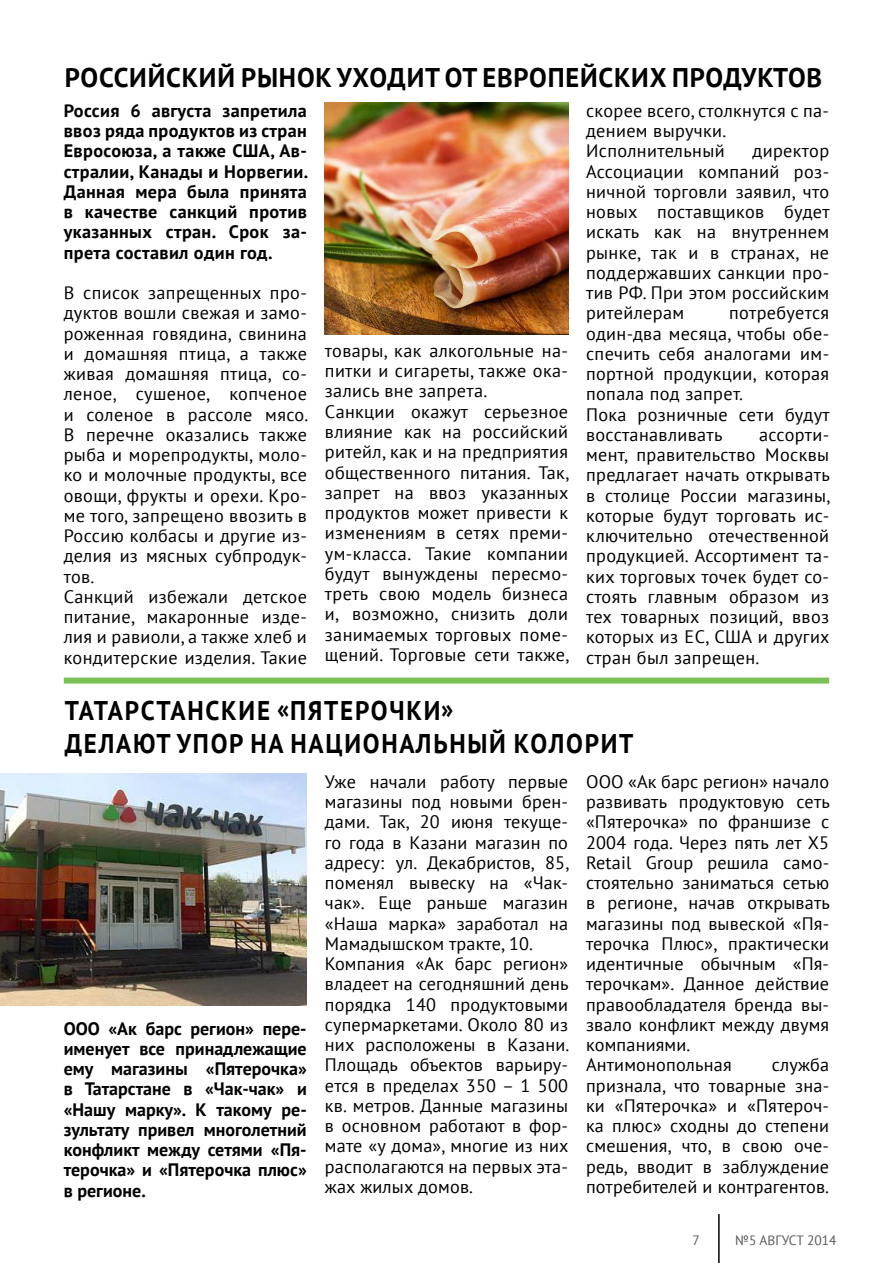
<style>
.page{position:relative;width:893px;height:1263px;background:#fff}
.page>*{position:absolute;margin:0;border:0;box-sizing:border-box;transform-origin:0 0}
.t1{font:700 27px/32.4px "PT Sans";letter-spacing:.07em;color:#000;scale:.93 1}
.t2{font:700 27px "PT Sans";letter-spacing:.03em;color:#000}
.t3{font:700 27px "PT Sans";letter-spacing:.07em;color:#000}
.t4{font:18px/20.2px "PT Sans";letter-spacing:.01em;color:#000}
.t5{font:700 18px/20.2px "PT Sans";color:#000;text-align:justify}
.t6{font:13.5px "PT Sans";color:#58595b}
</style>
<div class="page">
<hr style="left:718px;top:1214px;width:2px;height:49px;background:#000">
<div style="left:64px;top:678px;width:765px;height:6px;background:#7bc256"></div>
<img style="left:325px;top:102px;width:243px;height:232px">
<img style="left:0;top:774px;width:307px;height:232px">
<h1 class="t2" style="left:65px;top:60px;width:709px">Российский рынок уходит от европейских продукто</h1>
<h1 class="t3" style="left:806px;top:60px;width:17px">в</h1>
<p class="t5" style="left:64px;top:100px;width:246px">Россия 6 августа запретила ввоз ряда продуктов из стран Евросоюза, а также США, Ав&shy;стралии, Канады и Норвегии.<br>Данная мера была принята в качестве санкций против указанных стран. Срок за&shy;прета составил один год.</p>
<p class="t4" style="left:64px;top:282px;width:246px">В список запрещенных про&shy;дуктов вошли свежая и замо&shy;роженная говядина, свинина и домашняя птица, а также живая домашняя птица, со&shy;леное, сушеное, копченое и соленое в рассоле мясо.<br>В перечне оказались также рыба и морепродукты, моло&shy;ко и молочные продукты, все овощи, фрукты и орехи. Кро&shy;ме того, запрещено ввозить в<br>Россию колбасы и другие из&shy;делия из мясных субпродук&shy;тов.<br>Санкций избежали детское питание, макаронные изде&shy;лия и равиоли, а также хлеб и кондитерские изделия. Такие</p>
<p class="t4" style="left:325px;top:340px;width:246px">товары, как алкогольные на&shy;питки и сигареты, также ока&shy;зались вне запрета.<br>Санкции окажут серьезное влияние как на российский ритейл, как и на предприятия общественного питания. Так, запрет на ввоз указанных продуктов может привести к изменениям в сетях преми&shy;ум-класса. Такие компании будут вынуждены пересмо&shy;треть свою модель бизнеса и, возможно, снизить доли занимаемых торговых поме&shy;щений. Торговые сети также,</p>
<p class="t4" style="left:586px;top:100px;width:245px">скорее всего, столкнутся с па&shy;дением выручки.<br>Исполнительный</p>
<p class="t4" style="left:586px;top:140px;width:245px;text-align:justify;text-indent:167px">директор Ассоциации компаний роз&shy;ничной торговли заявил, что новых поставщиков будет искать как на внутреннем рынке, так и в странах, не поддержавших санкции про&shy;тив РФ. При этом российским ритейлерам</p>
<p class="t4" style="left:586px;top:302px;width:245px;text-indent:143px">потребуется один-два месяца, чтобы обе&shy;спечить себя аналогами им&shy;портной продукции, которая попала под запрет.<br>Пока розничные сети будут восстанавливать</p>
<p class="t4" style="left:586px;top:424px;width:246px;text-align:justify;text-indent:173px">ассорти&shy;мент, правительство Москвы предлагает начать открывать в столице России магазины, которые будут торговать ис&shy;ключительно отечественной продукцией. Ассортимент та&shy;ких торговых точек будет со&shy;стоять главным образом из тех товарных позиций, ввоз которых из ЕС, США и других стран был запрещен.</p>
<h1 class="t1" style="left:65px;top:694px;width:609px">Татарстанские «Пятерочки»<br>делают упор на национальный колорит</h1>
<p class="t5" style="left:64px;top:1018px;width:245px">ООО «Ак барс регион» пере&shy;именует все принадлежащие ему магазины «Пятерочка» в Татарстане в «Чак-чак» и «Нашу марку». К такому ре&shy;зультату привел многолетний конфликт между сетями «Пя&shy;терочка» и «Пятерочка плюс» в регионе.</p>
<p class="t4" style="left:325px;top:771px;width:246px">Уже начали работу первые магазины под новыми брен&shy;дами. Так, 20 июня текуще&shy;го года в Казани магазин по адресу: ул. Декабристов, 85, поменял вывеску на «Чак&shy;чак». Еще раньше магазин «Наша марка» заработал на<br>Мамадышском тракте, 10.<br>Компания «Ак барс регион» владеет на сегодняшний день порядка 140 продуктовыми супермаркетами. Около 80 из них расположены в Казани.<br>Площадь объектов варьиру&shy;ется в пределах 350 – 1 500 кв. метров. Данные магазины в основном работают в фор&shy;мате «у дома», многие из них располагаются на первых эта&shy;жах жилых домов.</p>
<p class="t4" style="left:586px;top:771px;width:245px">ООО «Ак барс регион» начало развивать продуктовую сеть «Пятерочка» по франшизе с<br>2004 года. Через пять лет X5<br>Retail Group решила само&shy;стоятельно заниматься сетью в регионе, начав открывать магазины под вывеской «Пя&shy;терочка Плюс», практически идентичные обычным «Пя&shy;терочкам». Данное действие правообладателя бренда вы&shy;звало конфликт между двумя компаниями.<br>Антимонопольная</p>
<p class="t4" style="left:586px;top:1054px;width:245px;text-align:justify;text-indent:186px">служба признала, что товарные зна&shy;ки «Пятерочка» и «Пятероч&shy;ка плюс» сходны до степени смешения, что, в свою оче&shy;редь, вводит в заблуждение потребителей и контрагентов.</p>
<p class="t6" style="left:692px;top:1231px;width:9px">7</p>
<p class="t6" style="left:735px;top:1231px;width:103px">№5 АВГУСТ 2014</p>
</div>
